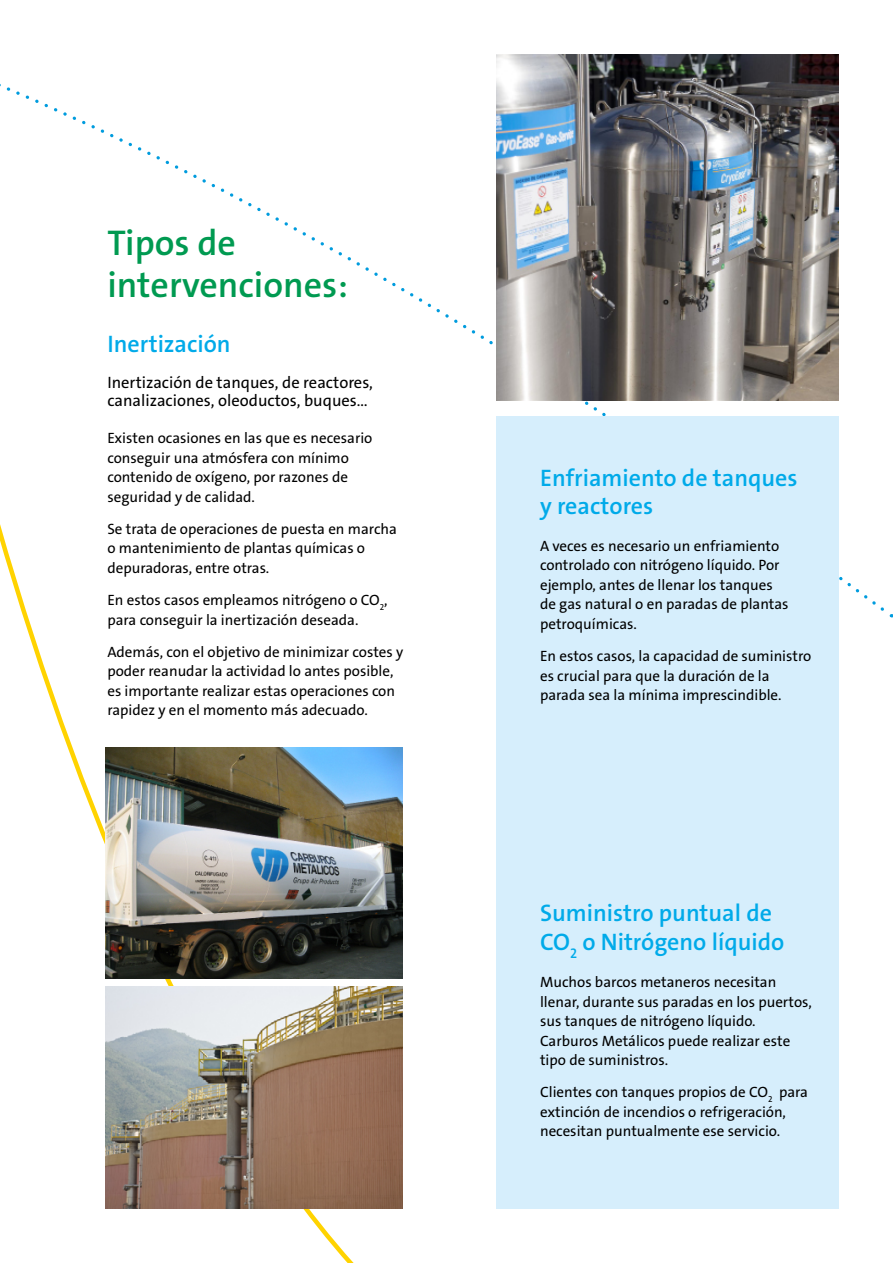
<style>
.page{position:relative;width:893px;height:1263px;background:#fff}
.page>*{position:absolute;margin:0;border:0;box-sizing:border-box;transform-origin:0 0}
.t1{font:600 36px/42px "The Sans LF";color:#009a51}
.t2{font:600 24px/28.8px "The Sans LF";color:#00aae9}
.t3{font:16.5px/18px "The Sans LF";color:#000}
.t4{font:15px/19.5px "The Sans LF";color:#000}
</style>
<div class="page">
<svg style="left:0;top:84px;width:405px;height:1179px"></svg>
<img style="left:105px;top:986px;width:297px;height:223px">
<img style="left:496px;top:54px;width:343px;height:347px">
<img style="left:105px;top:747px;width:297px;height:231px">
<div style="left:496px;top:416px;width:343px;height:793px;background:#d6eefc"></div>
<h1 class="t1" style="left:107px;top:222px;width:242px">Tipos de intervenciones:</h1>
<h2 class="t2" style="left:107px;top:329px;width:125px">Inertización</h2>
<p class="t3" style="left:107px;top:373px;width:267px">Inertización de tanques, de reactores, canalizaciones, oleoductos, buques...</p>
<p class="t4" style="left:107px;top:428px;width:267px">Existen ocasiones en las que es necesario conseguir una atmósfera con mínimo contenido de oxígeno, por razones de seguridad y de calidad.</p>
<p class="t4" style="left:107px;top:519px;width:291px">Se trata de operaciones de puesta en marcha o mantenimiento de plantas químicas o depuradoras, entre otras.</p>
<p class="t4" style="left:107px;top:590px;width:282px">En estos casos empleamos nitrógeno o CO<sub>2</sub>, para conseguir la inertización deseada.</p>
<p class="t4" style="left:107px;top:642px;width:298px">Además, con el objetivo de minimizar costes y poder reanudar la actividad lo antes posible, es importante realizar estas operaciones con rapidez y en el momento más adecuado.</p>
<h2 class="t2" style="left:540px;top:463px;width:259px">Enfriamiento de tanques y reactores</h2>
<p class="t4" style="left:540px;top:536px;width:250px">A veces es necesario un enfriamiento controlado con nitrógeno líquido. Por ejemplo, antes de llenar los tanques de gas natural o en paradas de plantas petroquímicas.</p>
<p class="t4" style="left:540px;top:646px;width:273px">En estos casos, la capacidad de suministro es crucial para que la duración de la parada sea la mínima imprescindible.</p>
<h2 class="t2" style="left:540px;top:898px;width:246px">Suministro puntual de<br>CO<sub>2</sub> o Nitrógeno líquido</h2>
<p class="t4" style="left:540px;top:972px;width:273px">Muchos barcos metaneros necesitan llenar, durante sus paradas en los puertos, sus tanques de nitrógeno líquido.<br>Carburos Metálicos puede realizar este tipo de suministros.</p>
<p class="t4" style="left:540px;top:1082px;width:270px">Clientes con tanques propios de CO<sub>2</sub> para extinción de incendios o refrigeración, necesitan puntualmente ese servicio.</p>
</div>
